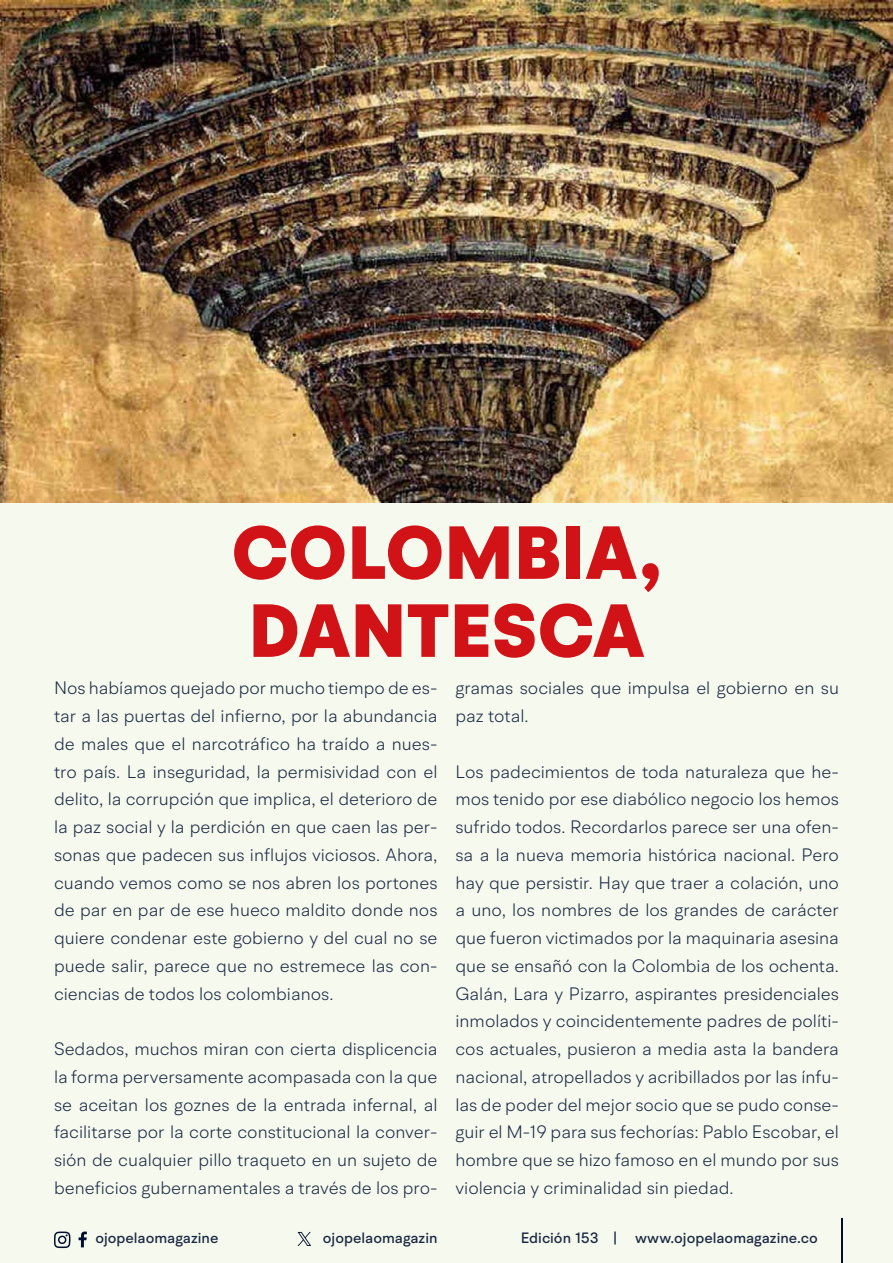
<style>
.page{position:relative;width:893px;height:1263px;background:#f6f9ee}
.page>*{position:absolute;margin:0;border:0;box-sizing:border-box;transform-origin:0 0}
.t1{font:900 75px/78px "BR Hendrix";letter-spacing:.005em;color:#d11217}
.t2{font:300 18px/27.8px "BR Hendrix";color:#1b2943;text-align:justify}
.t3{font:500 15px "BR Hendrix";color:#1b2943}
</style>
<div class="page">
<svg style="left:79px;top:1231px;width:8px;height:16px"></svg>
<svg style="left:54px;top:1231px;width:17px;height:17px"></svg>
<hr style="left:841px;top:1219px;width:1px;height:44px;background:#000f2b">
<svg style="left:298px;top:1232px;width:13px;height:14px"></svg>
<img style="left:0;top:0;width:893px;height:502px">
<h1 class="t1" style="left:232px;top:516px;width:431px">COLOMBIA,<br>DANTESCA</h1>
<p class="t2" style="left:54px;top:674px;width:385px">Nos habíamos quejado por mucho tiempo de es&shy;tar a las puertas del infierno, por la abundancia de males que el narcotráfico ha traído a nues&shy;tro país. La inseguridad, la permisividad con el delito, la corrupción que implica, el deterioro de la paz social y la perdición en que caen las per&shy;sonas que padecen sus influjos viciosos. Ahora, cuando vemos como se nos abren los portones de par en par de ese hueco maldito donde nos quiere condenar este gobierno y del cual no se puede salir, parece que no estremece las con&shy;ciencias de todos los colombianos.</p>
<p class="t2" style="left:54px;top:1035px;width:385px">Sedados, muchos miran con cierta displicencia la forma perversamente acompasada con la que se aceitan los goznes de la entrada infernal, al facilitarse por la corte constitucional la conver&shy;sión de cualquier pillo traqueto en un sujeto de beneficios gubernamentales a través de los pro-</p>
<p class="t2" style="left:455px;top:674px;width:385px">gramas sociales que impulsa el gobierno en su paz total.</p>
<p class="t2" style="left:455px;top:757px;width:385px">Los padecimientos de toda naturaleza que he&shy;mos tenido por ese diabólico negocio los hemos sufrido todos. Recordarlos parece ser una ofen&shy;sa a la nueva memoria histórica nacional. Pero hay que persistir. Hay que traer a colación, uno a uno, los nombres de los grandes de carácter que fueron victimados por la maquinaria asesina que se ensañó con la Colombia de los ochenta.<br>Galán, Lara y Pizarro, aspirantes presidenciales inmolados y coincidentemente padres de políti&shy;cos actuales, pusieron a media asta la bandera nacional, atropellados y acribillados por las ínfu&shy;las de poder del mejor socio que se pudo conse&shy;guir el M-19 para sus fechorías: Pablo Escobar, el hombre que se hizo famoso en el mundo por sus violencia y criminalidad sin piedad.</p>
<p class="t3" style="left:95px;top:1229px;width:125px">ojopelaomagazine</p>
<p class="t3" style="left:323px;top:1229px;width:116px">ojopelaomagazin</p>
<p class="t3" style="left:521px;top:1229px;width:299px">Edición 153 | www.ojopelaomagazine.co</p>
</div>
